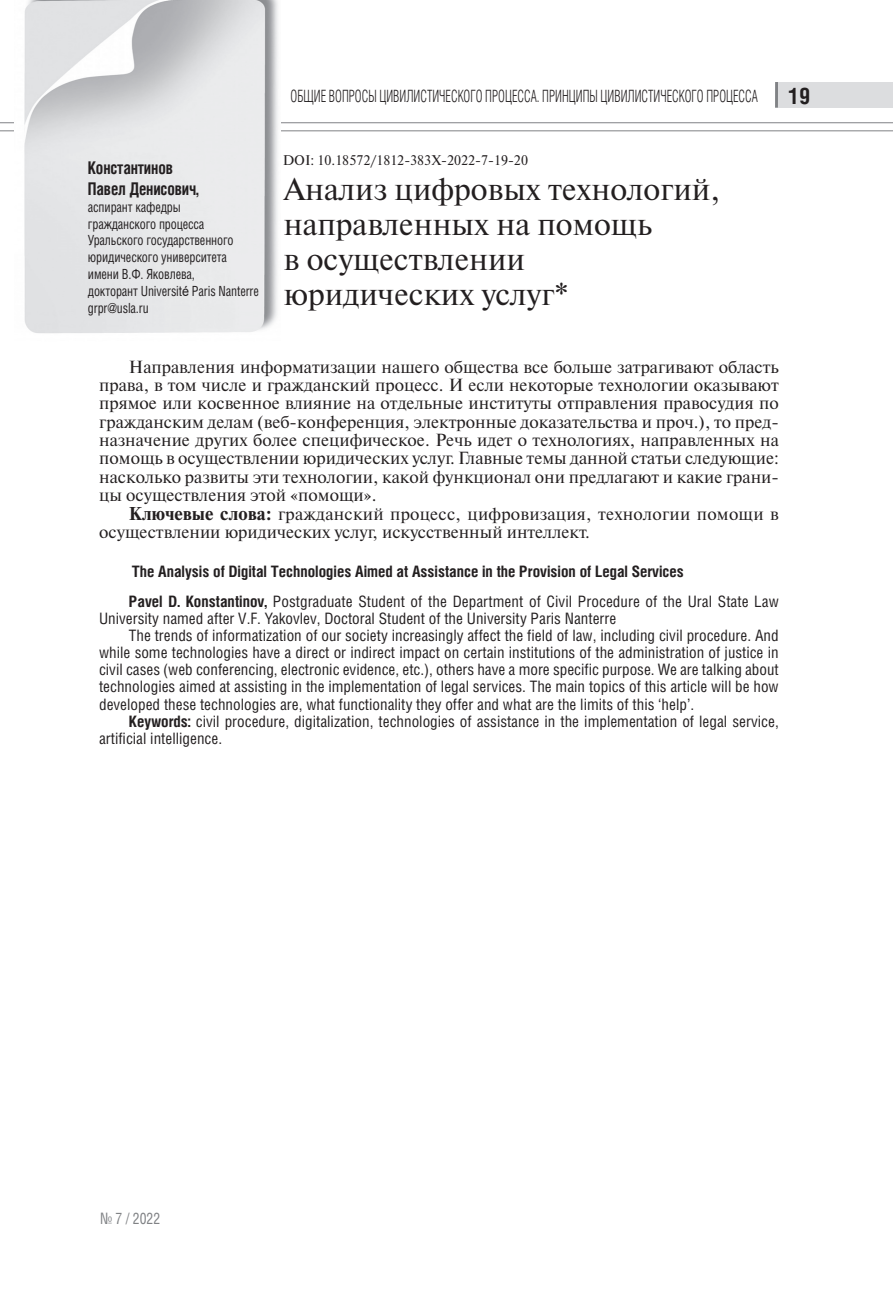
<style>
.page{position:relative;width:893px;height:1300px;background:#fff}
.page>*{position:absolute;margin:0;border:0;box-sizing:border-box;transform-origin:0 0}
.t1{font:31.5px/35px "Newton C";color:#231f20}
.t2{font:700 22.75px "Helios Cond";color:#231f20}
.t3{font:17.5px/18.4px "Newton C";color:#231f20;text-align:justify}
.t4{font:700 17.5px/21px "Helios Cond C";letter-spacing:-.01em;color:#231f20;scale:.9 1}
.t5{font:300 16.97px "Helios Cond";color:#231f20;scale:.75 1}
.t6{font:15.75px "Helios Cond";color:#231f20}
.t7{font:700 15.75px/30.3px "Helios Cond";color:#231f20}
.t8{font:15.75px "Helios Cond C";color:#808285;scale:.9 1}
.t9{font:14px/16.8px "Helios Cond C";letter-spacing:-.01em;color:#231f20;scale:.9 1}
.t10{font:14px "Newton C";color:#231f20}
.s1{font-family:"Arial"}
.s2{font-weight:700}
.s3{font-weight:400}
</style>
<div class="page">
<div style="left:775px;top:82px;width:118px;height:26px;background:#dcdddf"></div>
<svg style="left:0;top:122px;width:14px;height:1px"></svg>
<svg style="left:0;top:131px;width:14px;height:1px"></svg>
<hr style="left:25px;top:122px;width:868px;height:1px;background:#808285">
<hr style="left:25px;top:131px;width:868px;height:1px;background:#808285">
<hr style="left:775px;top:82px;width:3px;height:26px;background:#808285">
<img style="left:24px;top:0;width:257px;height:333px">
<p class="t5" style="left:291px;top:87px;width:625px">ОБЩИЕ ВОПРОСЫ ЦИВИЛИСТИЧЕСКОГО ПРОЦЕССА. ПРИНЦИПЫ ЦИВИЛИСТИЧЕСКОГО ПРОЦЕССА</p>
<h2 class="t2" style="left:788px;top:88px;width:24px">19</h2>
<p class="t4" style="left:88px;top:157px;width:125px">Константинов<br>Павел Денисович,</p>
<p class="t9" style="left:88px;top:198px;width:191px">аспирант кафедры<br>гражданского процесса<br>Уральского государственного юридического университета имени В.Ф. Яковлева,<br>докторант Universit<span class="s1">é</span> Paris Nanterre grpr@usla.ru</p>
<p class="t10" style="left:283px;top:155px;width:247px">DOI: 10.18572/1812-383X-2022-7-19-20</p>
<h1 class="t1" style="left:284px;top:174px;width:438px">Анализ цифровых технологий, направленных на помощь<br>в осуществлении юридических услуг*</h1>
<p class="t3" style="left:99px;top:359px;width:681px;text-indent:30px">Направления информатизации нашего общества все больше затрагивают область права, в том числе и гражданский процесс. И если некоторые технологии оказывают прямое или косвенное влияние на отдельные институты отправления правосудия по гражданским делам (веб-конференция, электронные доказательства и проч.), то пред&shy;назначение других более специфическое. Речь идет о технологиях, направленных на помощь в осуществлении юридических услуг. Главные темы данной статьи следующие: насколько развиты эти технологии, какой функционал они предлагают и какие грани&shy;цы осуществления этой «помощи».</p>
<p class="t3" style="left:99px;top:506px;width:681px;text-indent:30px"><span class="s2">Ключевые слова:</span> гражданский процесс, цифровизация, технологии помощи в осуществлении юридических услуг, искусственный интеллект.</p>
<p class="t7" style="left:129px;top:557px;width:651px">The Analysis of Digital Technologies Aimed at Assistance in the Provision of Legal Services<br>Pavel D. Konstantinov, <span class="s3">Postgraduate Student of the Department of Civil Procedure of the Ural State Law</span></p>
<p class="t6" style="left:99px;top:612px;width:519px">University named after V.F. Yakovlev, Doctoral Student of the University Paris Nanterre</p>
<p class="t6" style="left:129px;top:630px;width:651px">The trends of informatization of our society increasingly affect the field of law, including civil procedure. And</p>
<p class="t6" style="left:99px;top:647px;width:681px">while some technologies have a direct or indirect impact on certain institutions of the administration of justice in</p>
<p class="t6" style="left:99px;top:664px;width:681px">civil cases (web conferencing, electronic evidence, etc.), others have a more specific purpose. We are talking about</p>
<p class="t6" style="left:99px;top:681px;width:681px">technologies aimed at assisting in the implementation of legal services. The main topics of this article will be how</p>
<p class="t6" style="left:99px;top:698px;width:597px">developed these technologies are, what functionality they offer and what are the limits of this ‘help’.</p>
<p class="t6" style="left:129px;top:716px;width:651px"><span class="s2">Keywords:</span> civil procedure, digitalization, technologies of assistance in the implementation of legal service,</p>
<p class="t6" style="left:99px;top:733px;width:125px">artificial intelligence.</p>
<p class="t8" style="left:100px;top:1209px;width:68px">№ 7 / 2022</p>
</div>
